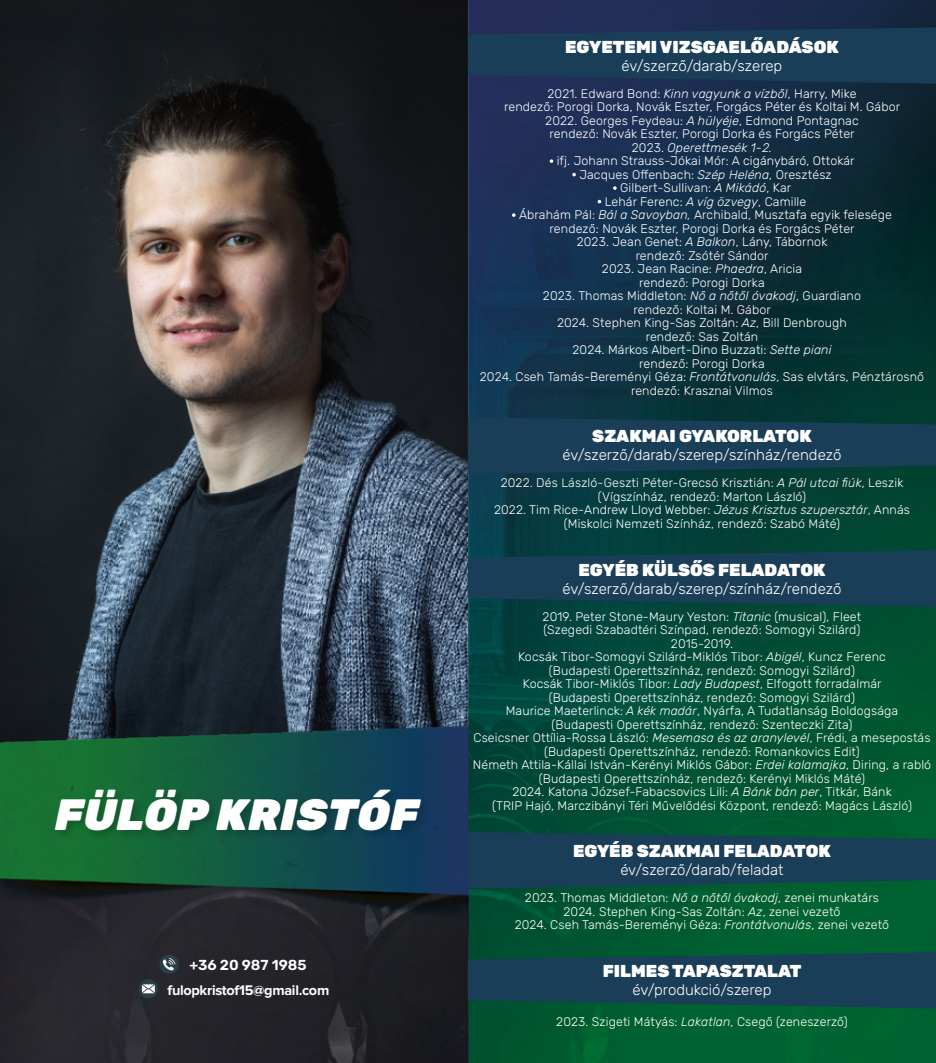
<style>
.page{position:relative;width:936px;height:1063px;background:#fff}
.page>*{position:absolute;margin:0;border:0;box-sizing:border-box;transform-origin:0 0}
.t1{font:italic 900 43.8px "Rubik";color:#fff}
.t2{font:900 17.25px "Rubik";color:#fff}
.t3{font:300 15px "Rubik";color:#fff}
.t4{font:700 14.4px "Proxima Nova";letter-spacing:-.02em;color:#fff}
.t5{font:600 14.4px "Rubik";color:#fff}
.t6{font:300 12.45px/13.5px "Rubik";letter-spacing:.01em;color:#fff;text-align:center}
.s1{font-style:italic}
</style>
<div class="page">
<img style="left:0;top:0;width:935px;height:1063px">
<svg style="left:467px;top:27px;width:468px;height:57px;background:#1a3a56"></svg>
<svg style="left:467px;top:417px;width:468px;height:57px;background:#163c52"></svg>
<svg style="left:467px;top:550px;width:468px;height:57px;background:#163e54"></svg>
<svg style="left:467px;top:832px;width:468px;height:57px;background:#164152"></svg>
<svg style="left:467px;top:952px;width:468px;height:57px;background:#164051"></svg>
<div style="left:52px;top:786px;width:379px;height:55px;background:#000;opacity:.2"></div>
<svg style="left:549px;top:159px;width:4px;height:4px"></svg>
<svg style="left:572px;top:173px;width:4px;height:3px"></svg>
<svg style="left:613px;top:186px;width:3px;height:4px"></svg>
<svg style="left:597px;top:200px;width:4px;height:3px"></svg>
<svg style="left:512px;top:213px;width:3px;height:4px"></svg>
<svg style="left:139px;top:955px;width:40px;height:43px;background:#393f44"></svg>
<h1 class="t1" style="left:52px;top:790px;width:380px">FÜLÖP KRISTÓF</h1>
<p class="t5" style="left:189px;top:954px;width:119px">+36 20 987 1985</p>
<p class="t4" style="left:168px;top:982px;width:163px">fulopkristof15@gmail.com</p>
<h2 class="t2" style="left:565px;top:37px;width:275px">EGYETEMI VIZSGAELŐADÁSOK</h2>
<p class="t3" style="left:621px;top:55px;width:162px">év/szerző/darab/szerep</p>
<p class="t6" style="left:480px;top:87px;width:446px">2021. Edward Bond: <span class="s1">Kinn vagyunk a vízből</span>, Harry, Mike<br>rendező: Porogi Dorka, Novák Eszter, Forgács Péter és Koltai M. Gábor<br>2022. Georges Feydeau: <span class="s1">A hülyéje</span>, Edmond Pontagnac<br>rendező: Novák Eszter, Porogi Dorka és Forgács Péter<br>2023. <span class="s1">Operettmesék 1-2.<br></span>ifj. Johann Strauss-Jókai Mór: A cigánybáró, Ottokár<br>Jacques Offenbach: <span class="s1">Szép Heléna</span>, Oresztész<br>Gilbert-Sullivan: <span class="s1">A Mikádó</span>, Kar<br>Lehár Ferenc: <span class="s1">A víg özvegy</span>, Camille<br>Ábrahám Pál: <span class="s1">Bál a Savoyban,</span> Archibald, Musztafa egyik felesége<br>rendező: Novák Eszter, Porogi Dorka és Forgács Péter<br>2023. Jean Genet: <span class="s1">A Balkon</span>, Lány, Tábornok<br>rendező: Zsótér Sándor<br>2023. Jean Racine: <span class="s1">Phaedra</span>, Aricia<br>rendező: Porogi Dorka<br>2023. Thomas Middleton: <span class="s1">Nő a nőtől óvakodj</span>, Guardiano<br>rendező: Koltai M. Gábor<br>2024. Stephen King-Sas Zoltán: <span class="s1">Az</span>, Bill Denbrough<br>rendező: Sas Zoltán<br>2024. Márkos Albert-Dino Buzzati: <span class="s1">Sette piani<br></span>rendező: Porogi Dorka<br>2024. Cseh Tamás-Bereményi Géza: <span class="s1">Frontátvonulás</span>, Sas elvtárs, Pénztárosnő rendező: Krasznai Vilmos</p>
<h2 class="t2" style="left:592px;top:426px;width:221px">SZAKMAI GYAKORLATOK</h2>
<p class="t3" style="left:562px;top:444px;width:280px">év/szerző/darab/szerep/színház/rendező</p>
<p class="t6" style="left:494px;top:477px;width:417px">2022. Dés László-Geszti Péter-Grecsó Krisztián: <span class="s1">A Pál utcai fiúk</span>, Leszik (Vígszínház, rendező: Marton László)<br>2022. Tim Rice-Andrew Lloyd Webber: <span class="s1">Jézus Krisztus szupersztár</span>, Annás (Miskolci Nemzeti Színház, rendező: Szabó Máté)</p>
<h2 class="t2" style="left:578px;top:560px;width:248px">EGYÉB KÜLSŐS FELADATOK</h2>
<p class="t3" style="left:562px;top:578px;width:280px">év/szerző/darab/szerep/színház/rendező</p>
<p class="t6" style="left:473px;top:610px;width:460px">2019. Peter Stone-Maury Yeston: <span class="s1">Titanic</span> (musical), Fleet<br>(Szegedi Szabadtéri Színpad, rendező: Somogyi Szilárd)<br>2015-2019.<br>Kocsák Tibor-Somogyi Szilárd-Miklós Tibor: <span class="s1">Abigél</span>, Kuncz Ferenc<br>(Budapesti Operettszínház, rendező: Somogyi Szilárd)<br>Kocsák Tibor-Miklós Tibor: <span class="s1">Lady Budapest</span>, Elfogott forradalmár<br>(Budapesti Operettszínház, rendező: Somogyi Szilárd)<br>Maurice Maeterlinck: <span class="s1">A kék madár</span>, Nyárfa, A Tudatlanság Boldogsága<br>(Budapesti Operettszínház, rendező: Szenteczki Zita)<br>Cseicsner Ottília-Rossa László: <span class="s1">Mesemasa és az aranylevél</span>, Frédi, a mesepostás (Budapesti Operettszínház, rendező: Romankovics Edit)<br>Németh Attila-Kállai István-Kerényi Miklós Gábor: <span class="s1">Erdei kalamajka</span>, Diring, a rabló (Budapesti Operettszínház, rendező: Kerényi Miklós Máté)<br>2024. Katona József-Fabacsovics Lili: <span class="s1">A Bánk bán per</span>, Titkár, Bánk<br>(TRIP Hajó, Marczibányi Téri Művelődési Központ, rendező: Magács László)</p>
<h2 class="t2" style="left:573px;top:841px;width:259px">EGYÉB SZAKMAI FELADATOK</h2>
<p class="t3" style="left:620px;top:859px;width:165px">év/szerző/darab/feladat</p>
<p class="t6" style="left:514px;top:892px;width:376px">2023. Thomas Middleton: <span class="s1">Nő a nőtől óvakodj</span>, zenei munkatárs<br>2024. Stephen King-Sas Zoltán: <span class="s1">Az</span>, zenei vezető<br>2024. Cseh Tamás-Bereményi Géza: <span class="s1">Frontátvonulás</span>, zenei vezető</p>
<h2 class="t2" style="left:602px;top:961px;width:200px">FILMES TAPASZTALAT</h2>
<p class="t3" style="left:632px;top:979px;width:140px">év/produkció/szerep</p>
<p class="t6" style="left:556px;top:1016px;width:293px">2023. Szigeti Mátyás: <span class="s1">Lakatlan</span>, Csegő (zeneszerző)</p>
</div>
